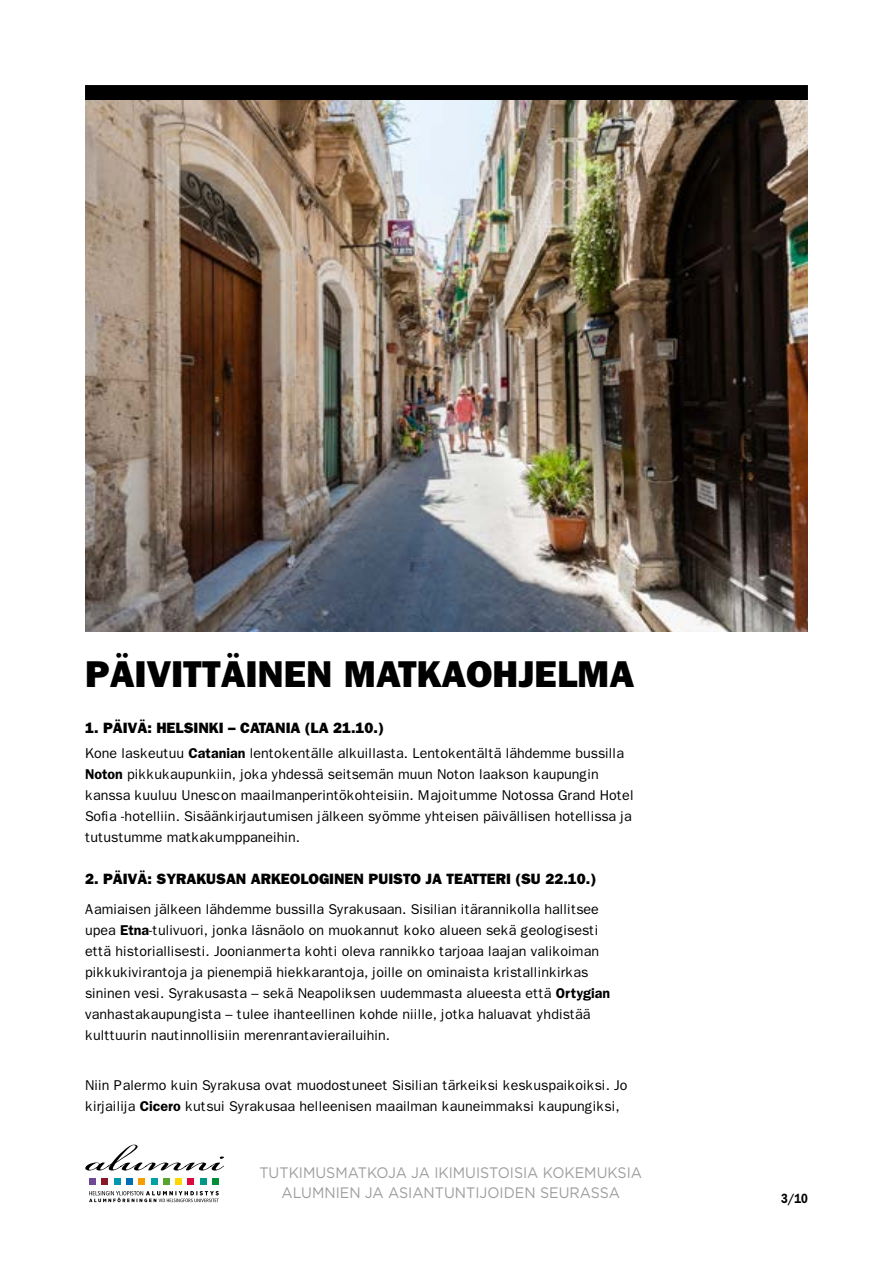
<style>
.page{position:relative;width:893px;height:1263px;background:#fff}
.page>*{position:absolute;margin:0;border:0;box-sizing:border-box;transform-origin:0 0}
.t1{font:800 37.5px "Franklin Gothic";color:#000}
.t2{font:15.15px/19.6px "Gotham";color:#9d9d9c;text-align:center;scale:.94 1}
.t3{font:800 15px "Franklin Gothic";color:#000}
.t4{font:14.25px/21px "Franklin Gothic";color:#000}
.t5{font:600 13.5px "Franklin Gothic";color:#000;scale:.83 1}
.s1{font-weight:600}
</style>
<div class="page">
<div style="left:85px;top:85px;width:723px;height:15px;background:#000"></div>
<svg style="left:85px;top:1145px;width:139px;height:25px"></svg>
<div style="left:89px;top:1178px;width:7px;height:7px;background:#6e4892"></div>
<div style="left:102px;top:1178px;width:6px;height:7px;background:#891728"></div>
<div style="left:114px;top:1178px;width:7px;height:7px;background:#0096b1"></div>
<div style="left:126px;top:1178px;width:7px;height:7px;background:#026eb3"></div>
<div style="left:138px;top:1178px;width:7px;height:7px;background:#f39f00"></div>
<div style="left:151px;top:1178px;width:6px;height:7px;background:#00a1a4"></div>
<div style="left:163px;top:1178px;width:7px;height:7px;background:#56a532"></div>
<div style="left:175px;top:1178px;width:7px;height:7px;background:#ffd700"></div>
<div style="left:187px;top:1178px;width:7px;height:7px;background:#dd083c"></div>
<div style="left:200px;top:1178px;width:6px;height:7px;background:#009788"></div>
<div style="left:212px;top:1178px;width:7px;height:7px;background:#008d39"></div>
<svg style="left:89px;top:1191px;width:130px;height:11px"></svg>
<img style="left:85px;top:100px;width:723px;height:531px">
<h1 class="t1" style="left:85px;top:652px;width:551px">PÄIVITTÄINEN MATKAOHJELMA</h1>
<p class="t3" style="left:85px;top:719px;width:300px">1. PÄIVÄ: HELSINKI – CATANIA (LA 21.10.)</p>
<p class="t4" style="left:85px;top:743px;width:550px">Kone laskeutuu <span class="s1">Catanian</span> lentokentälle alkuillasta. Lentokentältä lähdemme bussilla <span class="s1">Noton</span> pikkukaupunkiin, joka yhdessä seitsemän muun Noton laakson kaupungin kanssa kuuluu Unescon maailmanperintökohteisiin. Majoitumme Notossa Grand Hotel Sofia -hotelliin. Sisäänkirjautumisen jälkeen syömme yhteisen päivällisen hotellissa ja tutustumme matkakumppaneihin.</p>
<p class="t3" style="left:85px;top:870px;width:512px">2. PÄIVÄ: SYRAKUSAN ARKEOLOGINEN PUISTO JA TEATTERI (SU 22.10.)</p>
<p class="t4" style="left:85px;top:898px;width:527px">Aamiaisen jälkeen lähdemme bussilla Syrakusaan. Sisilian itärannikolla hallitsee upea <span class="s1">Etna</span>-tulivuori, jonka läsnäolo on muokannut koko alueen sekä geologisesti että historiallisesti. Joonianmerta kohti oleva rannikko tarjoaa laajan valikoiman pikkukivirantoja ja pienempiä hiekkarantoja, joille on ominaista kristallinkirkas sininen vesi. Syrakusasta – sekä Neapoliksen uudemmasta alueesta että <span class="s1">Ortygian </span>vanhastakaupungista – tulee ihanteellinen kohde niille, jotka haluavat yhdistää kulttuurin nautinnollisiin merenrantavierailuihin.</p>
<p class="t4" style="left:85px;top:1075px;width:544px">Niin Palermo kuin Syrakusa ovat muodostuneet Sisilian tärkeiksi keskuspaikoiksi. Jo kirjailija <span class="s1">Cicero</span> kutsui Syrakusaa helleenisen maailman kauneimmaksi kaupungiksi,</p>
<p class="t2" style="left:259px;top:1163px;width:409px">TUTKIMUSMATKOJA JA IKIMUISTOISIA KOKEMUKSIA<br>ALUMNIEN JA ASIANTUNTIJOIDEN SEURASSA</p>
<p class="t5" style="left:781px;top:1190px;width:34px">3/10</p>
</div>
